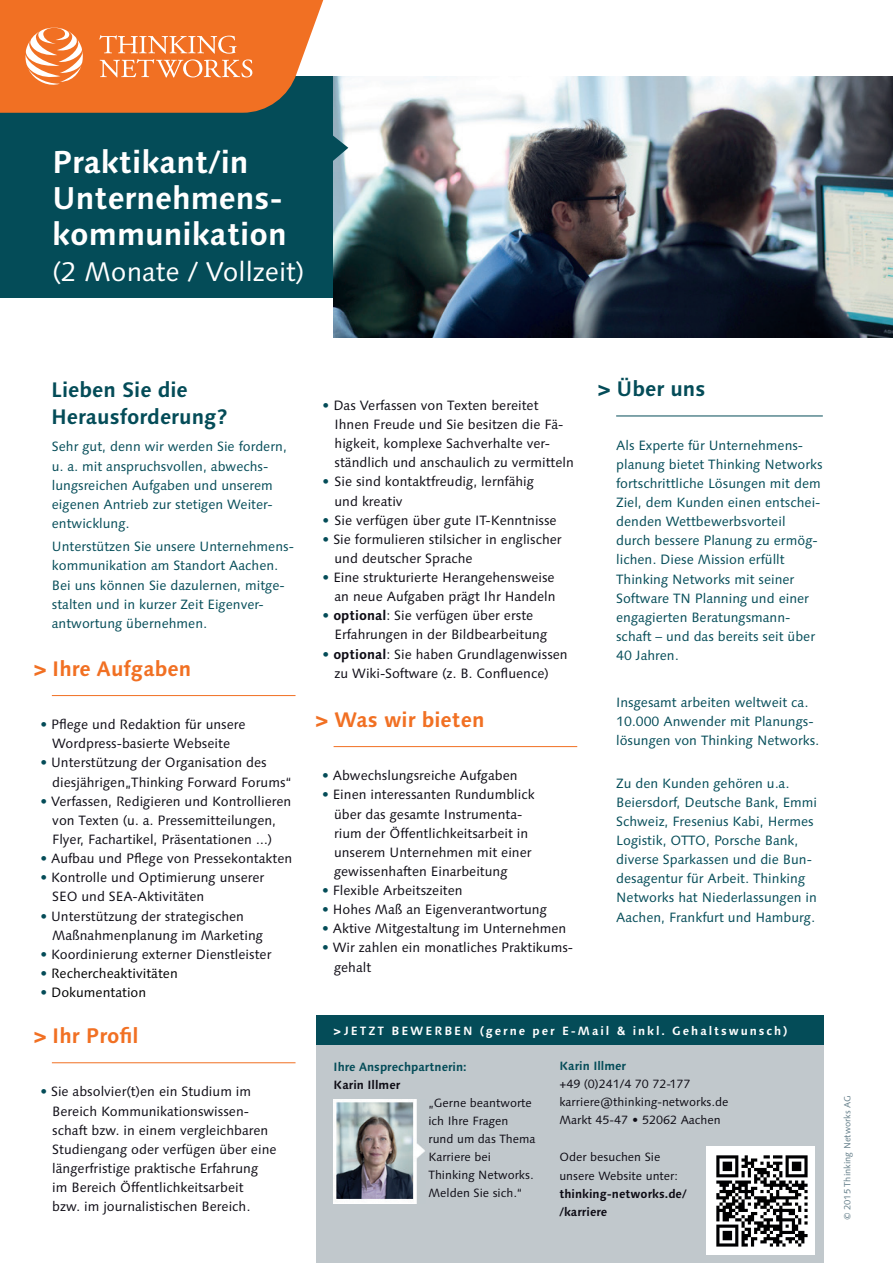
<style>
.page{position:relative;width:893px;height:1263px;background:#fff}
.page>*{position:absolute;margin:0;border:0;box-sizing:border-box;transform-origin:0 0}
.t1{font:700 31.5px/36px "Syntax Sans";color:#fff}
.t2{font:27px "Syntax Sans";color:#fff}
.t3{font:700 21px "Syntax Sans";color:#f17023}
.t4{font:700 21px/27px "Syntax Sans";color:#044c58}
.t5{font:13.5px/19.2px "Syntax Sans";color:#0e0c15}
.t6{font:13.5px/19.2px "Syntax Sans";color:#044c58}
.t7{font:13.5px "Syntax Sans";color:#000001}
.t8{font:12px/18px "Syntax Sans";color:#0e0c15}
.t9{font:700 12px "Syntax Sans";letter-spacing:.16em;color:#fff}
.t10{font:700 12px/18px "Syntax Sans";color:#0e0c15}
.t11{font:700 12px "Syntax Sans";color:#044c58}
.t12{font:9px "Syntax Sans";color:#647e89}
.s1{color:#044c58}
.s2{font-weight:700}
.s3{font-weight:500}
</style>
<div class="page">
<div style="left:0;top:77px;width:334px;height:221px;background:#044c58"></div>
<hr style="left:334px;top:746px;width:243px;height:1px;background:#f17023">
<hr style="left:616px;top:416px;width:207px;height:1px;background:#044c58">
<hr style="left:52px;top:695px;width:244px;height:1px;background:#f17023">
<hr style="left:52px;top:1062px;width:244px;height:1px;background:#f17023">
<img style="left:334px;top:77px;width:559px;height:260px">
<div style="left:316px;top:1015px;width:507px;height:31px;background:#044c58"></div>
<div style="left:316px;top:1045px;width:507px;height:218px;background:#c1c8cc"></div>
<img style="left:334px;top:1099px;width:91px;height:104px">
<svg style="left:333px;top:134px;width:15px;height:29px"></svg>
<div style="left:706px;top:1146px;width:108px;height:108px;background:#fff"></div>
<img style="left:716px;top:1155px;width:92px;height:92px">
<svg style="left:0;top:0;width:323px;height:113px;background:#e77c3a"></svg>
<h1 class="t1" style="left:52px;top:143px;width:236px">Praktikant/in<br>Unternehmens&shy;kommunikation</h1>
<h2 class="t2" style="left:52px;top:255px;width:254px">(2 Monate / Vollzeit)</h2>
<h3 class="t4" style="left:51px;top:376px;width:178px">Lieben Sie die<br>Herausforderung?</h3>
<p class="t6" style="left:52px;top:437px;width:237px">Sehr gut, denn wir werden Sie fordern, u. a. mit anspruchsvollen, abwechs&shy;lungsreichen Aufgaben und unserem eigenen Antrieb zur stetigen Weiter&shy;entwicklung.</p>
<p class="t6" style="left:52px;top:537px;width:244px">Unterstützen Sie unsere Unternehmens&shy;kommunikation am Standort Aachen.<br>Bei uns können Sie dazulernen, mitge&shy;stalten und in kurzer Zeit Eigenver&shy;antwortung übernehmen.</p>
<h3 class="t3" style="left:34px;top:656px;width:159px">&gt; Ihre Aufgaben</h3>
<p class="t5" style="left:40px;top:715px;width:207px;text-align:center"><span class="s1">•</span> Pflege und Redaktion für unsere<br>Wordpress-basierte Webseite</p>
<p class="t5" style="left:52px;top:753px;width:241px;text-indent:-12px"><span class="s1">•</span> Unterstützung der Organisation des diesjährigen„Thinking Forward Forums“</p>
<p class="t5" style="left:40px;top:792px;width:252px;text-align:center"><span class="s1">•</span> Verfassen, Redigieren und Kontrollieren von Texten (u. a. Pressemitteilungen,<br>Flyer, Fachartikel, Präsentationen ...)</p>
<p class="t5" style="left:40px;top:849px;width:253px"><span class="s1">•</span> Aufbau und Pflege von Pressekontakten</p>
<p class="t5" style="left:52px;top:868px;width:214px;text-indent:-12px"><span class="s1">•</span> Kontrolle und Optimierung unserer<br>SEO und SEA-Aktivitäten</p>
<p class="t5" style="left:52px;top:906px;width:212px;text-indent:-12px"><span class="s1">•</span> Unterstützung der strategischen<br>Maßnahmenplanung im Marketing</p>
<p class="t5" style="left:40px;top:945px;width:233px"><span class="s1">•</span> Koordinierung externer Dienstleister</p>
<p class="t7" style="left:40px;top:965px;width:139px"><span class="s1">•</span> Rechercheaktivitäten</p>
<p class="t7" style="left:40px;top:984px;width:107px"><span class="s1">•</span> Dokumentation</p>
<h3 class="t3" style="left:34px;top:1023px;width:106px">&gt; Ihr Profil</h3>
<p class="t5" style="left:52px;top:1082px;width:226px;text-indent:-12px"><span class="s1">•</span> Sie absolvier(t)en ein Studium im Bereich Kommunikationswissen&shy;schaft bzw. in einem vergleichbaren Studiengang oder verfügen über eine längerfristige praktische Erfahrung im Bereich Öffentlichkeitsarbeit<br>bzw. im journalistischen Bereich.</p>
<p class="t5" style="left:335px;top:396px;width:241px;text-indent:-12px"><span class="s1">•</span> Das Verfassen von Texten bereitet Ihnen Freude und Sie besitzen die Fä&shy;higkeit, komplexe Sachverhalte ver&shy;ständlich und anschaulich zu vermitteln</p>
<p class="t5" style="left:335px;top:472px;width:201px;text-indent:-12px"><span class="s1">•</span> Sie sind kontaktfreudig, lernfähig und kreativ</p>
<p class="t5" style="left:323px;top:511px;width:236px"><span class="s1">•</span> Sie verfügen über gute IT-Kenntnisse</p>
<p class="t5" style="left:335px;top:530px;width:229px;text-indent:-12px"><span class="s1">•</span> Sie formulieren stilsicher in englischer und deutscher Sprache</p>
<p class="t5" style="left:323px;top:568px;width:234px;text-align:right"><span class="s1">•</span> Eine strukturierte Herangehensweise an neue Aufgaben prägt Ihr Handeln</p>
<p class="t5" style="left:335px;top:606px;width:214px;text-indent:-12px"><span class="s1">•</span> <span class="s2">optional</span>: Sie verfügen über erste<br>Erfahrungen in der Bildbearbeitung</p>
<p class="t5" style="left:323px;top:644px;width:247px;text-align:center"><span class="s1">•</span> <span class="s2">optional</span>: Sie haben Grundlagenwissen zu Wiki-Software (z. B. Confluence)</p>
<h3 class="t3" style="left:316px;top:707px;width:170px">&gt; Was wir bieten</h3>
<p class="t5" style="left:322px;top:766px;width:197px"><span class="s1">•</span> Abwechslungsreiche Aufgaben</p>
<p class="t5" style="left:334px;top:785px;width:202px;text-indent:-12px"><span class="s1">•</span> Einen interessanten Rundumblick über das gesamte Instrumenta&shy;rium der Öffentlichkeitsarbeit in unserem Unternehmen mit einer gewissenhaften Einarbeitung</p>
<p class="t5" style="left:322px;top:881px;width:142px"><span class="s1">•</span> Flexible Arbeitszeiten</p>
<p class="t5" style="left:322px;top:900px;width:226px"><span class="s1">•</span> Hohes Maß an Eigenverantwortung</p>
<p class="t5" style="left:322px;top:919px;width:246px"><span class="s1">•</span> Aktive Mitgestaltung im Unternehmen</p>
<p class="t5" style="left:334px;top:938px;width:241px;text-indent:-12px"><span class="s1">•</span> Wir zahlen ein monatliches Praktikums&shy;gehalt</p>
<h3 class="t4" style="left:598px;top:375px;width:109px">&gt; Über uns</h3>
<p class="t6" style="left:616px;top:435px;width:208px">Als Experte für Unternehmens&shy;planung bietet Thinking Networks fortschrittliche Lösungen mit dem<br>Ziel, dem Kunden einen entschei&shy;denden Wettbewerbsvorteil durch bessere Planung zu ermög&shy;lichen. Diese Mission erfüllt<br>Thinking Networks mit seiner<br>Software TN Planning und einer engagierten Beratungsmann&shy;schaft – und das bereits seit über<br>40 Jahren.</p>
<p class="t6" style="left:616px;top:693px;width:205px">Insgesamt arbeiten weltweit ca.<br>10.000 Anwender mit Planungs&shy;lösungen von Thinking Networks.</p>
<p class="t6" style="left:616px;top:773px;width:203px">Zu den Kunden gehören u.a.<br>Beiersdorf, Deutsche Bank, Emmi<br>Schweiz, Fresenius Kabi, Hermes<br>Logistik, OTTO, Porsche Bank, diverse Sparkassen und die Bun&shy;desagentur für Arbeit. Thinking<br>Networks hat Niederlassungen in<br>Aachen, Frankfurt und Hamburg.</p>
<p class="t9" style="left:334px;top:1023px;width:455px">&gt; JETZT BEWERBEN (gerne per E-Mail &amp; inkl. Gehaltswunsch)</p>
<p class="t11" style="left:334px;top:1059px;width:135px">Ihre Ansprechpartnerin:</p>
<p class="t10" style="left:334px;top:1076px;width:68px">Karin Illmer</p>
<p class="t8" style="left:428px;top:1094px;width:109px">„Gerne beantworte ich Ihre Fragen rund um das Thema<br>Karriere bei<br>Thinking Networks.<br>Melden Sie sich.“</p>
<p class="t11" style="left:559px;top:1058px;width:68px">Karin Illmer</p>
<p class="t8" style="left:559px;top:1075px;width:171px">+49 (0)241/4 70 72-177 karriere@thinking-networks.de<br>Markt 45-47 <span class="s3">•</span> 52062 Aachen</p>
<p class="t8" style="left:559px;top:1148px;width:120px">Oder besuchen Sie unsere Website unter:</p>
<p class="t10" style="left:559px;top:1184px;width:129px">thinking-networks.de/ /karriere</p>
<p class="t12" style="left:842px;top:1220px;width:127px;rotate:-90deg">© 2015 Thinking Networks AG</p>
</div>
